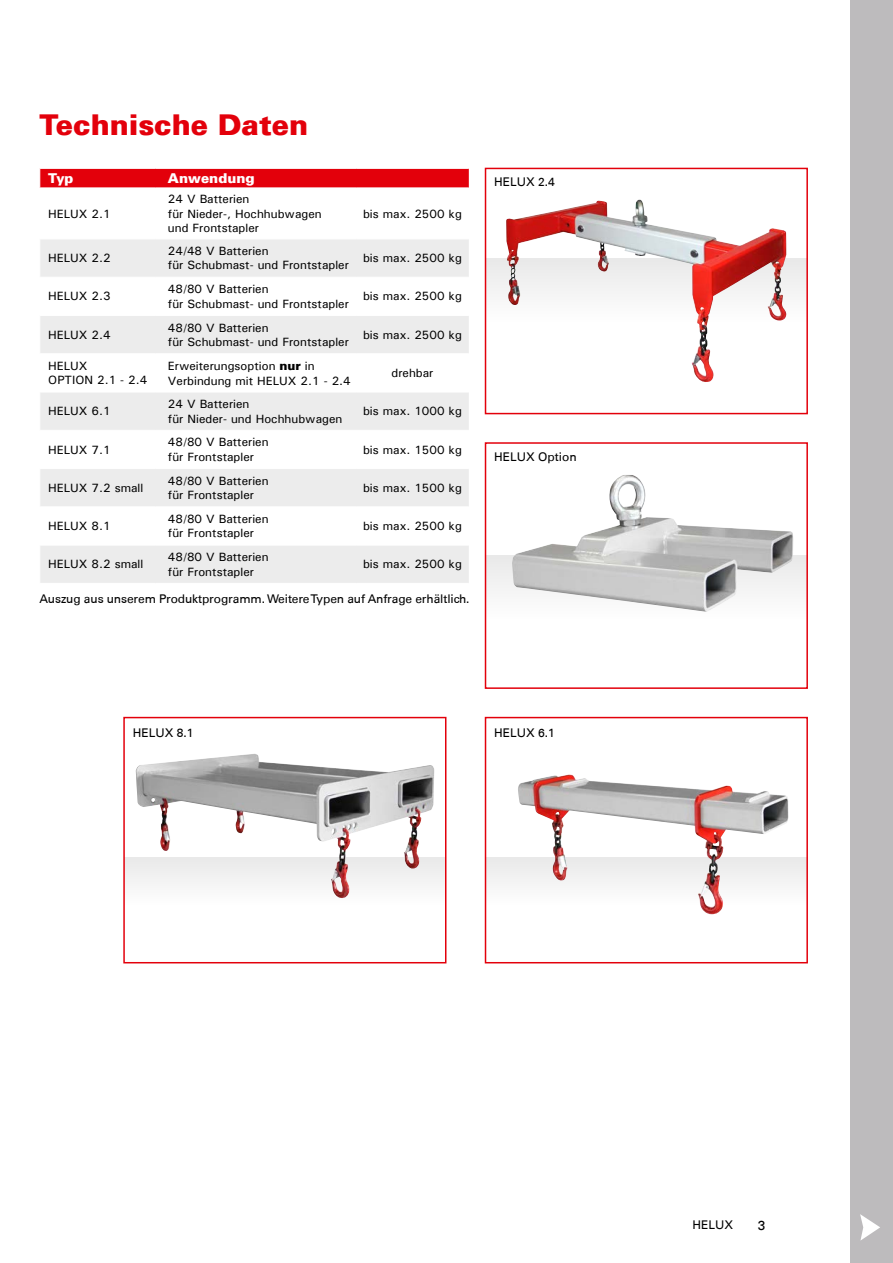
<style>
.page{position:relative;width:893px;height:1263px;background:#fff}
.page>*{position:absolute;margin:0;border:0;box-sizing:border-box;transform-origin:0 0}
.t1{font:900 28.5px "Univers";color:#e3000b}
.t2{font:900 13.5px "Univers";color:#fff}
.t3{font:13.5px "Univers 55 Roman";color:#000}
.t4{font:12px/14.4px "Univers ATT";color:#000}
.t5{font:12px "Univers 55 Roman";letter-spacing:-.01em;color:#000}
.s1{font-family:"Univers";font-weight:900}
</style>
<div class="page">
<div style="left:850px;top:0;width:43px;height:1263px;background:#bdbbbd"></div>
<svg style="left:860px;top:1214px;width:20px;height:26px"></svg>
<svg style="left:488px;top:258px;width:317px;height:63px;fill:#f2f2f2"></svg>
<div style="left:485px;top:168px;width:323px;height:246px;border:2px solid #e3000b"></div>
<img style="left:506px;top:200px;width:208px;height:182px">
<div style="left:485px;top:555px;width:322px;height:64px;background:linear-gradient(to bottom,#e8e8e8,#fefefe)"></div>
<div style="left:485px;top:442px;width:323px;height:247px;border:2px solid #e3000b"></div>
<div style="left:485px;top:857px;width:322px;height:48px;background:#f3f3f3"></div>
<div style="left:485px;top:717px;width:323px;height:246px;border:2px solid #e3000b"></div>
<div style="left:124px;top:857px;width:322px;height:48px;background:linear-gradient(to bottom,#e8e8e8,#fefefe)"></div>
<div style="left:123px;top:717px;width:323px;height:246px;border:2px solid #e3000b"></div>
<img style="left:136px;top:754px;width:298px;height:145px">
<img style="left:518px;top:774px;width:271px;height:140px">
<svg style="left:40px;top:240px;width:429px;height:343px;fill:#ececec"></svg>
<svg style="left:39px;top:168px;width:430px;height:20px"></svg>
<hr style="left:155px;top:168px;width:201px;height:1px;background:#fff">
<hr style="left:356px;top:168px;width:113px;height:1px;background:#fff">
<hr style="left:39px;top:277px;width:116px;height:1px;background:#fff">
<hr style="left:155px;top:277px;width:201px;height:1px;background:#fff">
<hr style="left:356px;top:277px;width:113px;height:1px;background:#fff">
<hr style="left:39px;top:315px;width:116px;height:1px;background:#fff">
<hr style="left:155px;top:315px;width:201px;height:1px;background:#fff">
<hr style="left:356px;top:315px;width:113px;height:1px;background:#fff">
<hr style="left:39px;top:353px;width:116px;height:1px;background:#fff">
<hr style="left:155px;top:353px;width:201px;height:1px;background:#fff">
<hr style="left:356px;top:353px;width:113px;height:1px;background:#fff">
<hr style="left:39px;top:392px;width:116px;height:1px;background:#fff">
<hr style="left:155px;top:392px;width:201px;height:1px;background:#fff">
<hr style="left:356px;top:392px;width:113px;height:1px;background:#fff">
<hr style="left:39px;top:430px;width:116px;height:1px;background:#fff">
<hr style="left:155px;top:430px;width:201px;height:1px;background:#fff">
<hr style="left:356px;top:430px;width:113px;height:1px;background:#fff">
<hr style="left:39px;top:468px;width:116px;height:1px;background:#fff">
<hr style="left:155px;top:468px;width:201px;height:1px;background:#fff">
<hr style="left:356px;top:468px;width:113px;height:1px;background:#fff">
<hr style="left:39px;top:506px;width:116px;height:1px;background:#fff">
<hr style="left:155px;top:506px;width:201px;height:1px;background:#fff">
<hr style="left:356px;top:506px;width:113px;height:1px;background:#fff">
<hr style="left:39px;top:545px;width:116px;height:1px;background:#fff">
<hr style="left:155px;top:545px;width:201px;height:1px;background:#fff">
<hr style="left:356px;top:545px;width:113px;height:1px;background:#fff">
<img style="left:512px;top:475px;width:281px;height:137px">
<h1 class="t1" style="left:39px;top:106px;width:270px">Technische Daten</h1>
<p class="t2" style="left:48px;top:169px;width:27px">Typ</p>
<p class="t2" style="left:168px;top:169px;width:88px">Anwendung</p>
<p class="t4" style="left:48px;top:206px;width:64px">HELUX 2.1</p>
<p class="t4" style="left:168px;top:192px;width:155px">24 V Batterien<br>für Nieder-, Hochhubwagen und Frontstapler</p>
<p class="t4" style="left:363px;top:206px;width:100px">bis max. 2500 kg</p>
<p class="t4" style="left:48px;top:251px;width:64px">HELUX 2.2</p>
<p class="t4" style="left:168px;top:243px;width:182px">24/48 V Batterien<br>für Schubmast- und Frontstapler</p>
<p class="t4" style="left:363px;top:251px;width:100px">bis max. 2500 kg</p>
<p class="t4" style="left:48px;top:289px;width:64px">HELUX 2.3</p>
<p class="t4" style="left:168px;top:282px;width:182px">48/80 V Batterien<br>für Schubmast- und Frontstapler</p>
<p class="t4" style="left:363px;top:289px;width:100px">bis max. 2500 kg</p>
<p class="t4" style="left:48px;top:327px;width:64px">HELUX 2.4</p>
<p class="t4" style="left:168px;top:320px;width:182px">48/80 V Batterien<br>für Schubmast- und Frontstapler</p>
<p class="t4" style="left:363px;top:327px;width:100px">bis max. 2500 kg</p>
<p class="t4" style="left:48px;top:358px;width:101px">HELUX<br>OPTION 2.1 - 2.4</p>
<p class="t4" style="left:168px;top:359px;width:184px">Erweiterungsoption <span class="s1">nur</span> in<br>Verbindung mit HELUX 2.1 - 2.4</p>
<p class="t4" style="left:391px;top:365px;width:43px">drehbar</p>
<p class="t4" style="left:48px;top:404px;width:64px">HELUX 6.1</p>
<p class="t4" style="left:168px;top:397px;width:176px">24 V Batterien<br>für Nieder- und Hochhubwagen</p>
<p class="t4" style="left:363px;top:404px;width:100px">bis max. 1000 kg</p>
<p class="t4" style="left:48px;top:442px;width:64px">HELUX 7.1</p>
<p class="t4" style="left:168px;top:435px;width:102px">48/80 V Batterien für Frontstapler</p>
<p class="t4" style="left:363px;top:442px;width:100px">bis max. 1500 kg</p>
<p class="t4" style="left:48px;top:480px;width:97px">HELUX 7.2 small</p>
<p class="t4" style="left:168px;top:473px;width:102px">48/80 V Batterien für Frontstapler</p>
<p class="t4" style="left:363px;top:480px;width:100px">bis max. 1500 kg</p>
<p class="t4" style="left:48px;top:519px;width:64px">HELUX 8.1</p>
<p class="t4" style="left:168px;top:511px;width:102px">48/80 V Batterien für Frontstapler</p>
<p class="t4" style="left:363px;top:519px;width:100px">bis max. 2500 kg</p>
<p class="t4" style="left:48px;top:557px;width:97px">HELUX 8.2 small</p>
<p class="t4" style="left:168px;top:550px;width:102px">48/80 V Batterien für Frontstapler</p>
<p class="t4" style="left:363px;top:557px;width:100px">bis max. 2500 kg</p>
<p class="t5" style="left:39px;top:591px;width:432px">Auszug aus unserem Produktprogramm. Weitere Typen auf Anfrage erhältlich.</p>
<p class="t5" style="left:494px;top:174px;width:62px">HELUX 2.4</p>
<p class="t5" style="left:494px;top:450px;width:84px">HELUX Option</p>
<p class="t5" style="left:133px;top:726px;width:62px">HELUX 8.1</p>
<p class="t5" style="left:494px;top:725px;width:62px">HELUX 6.1</p>
<p class="t5" style="left:692px;top:1217px;width:42px">HELUX</p>
<p class="t3" style="left:758px;top:1217px;width:9px">3</p>
</div>
